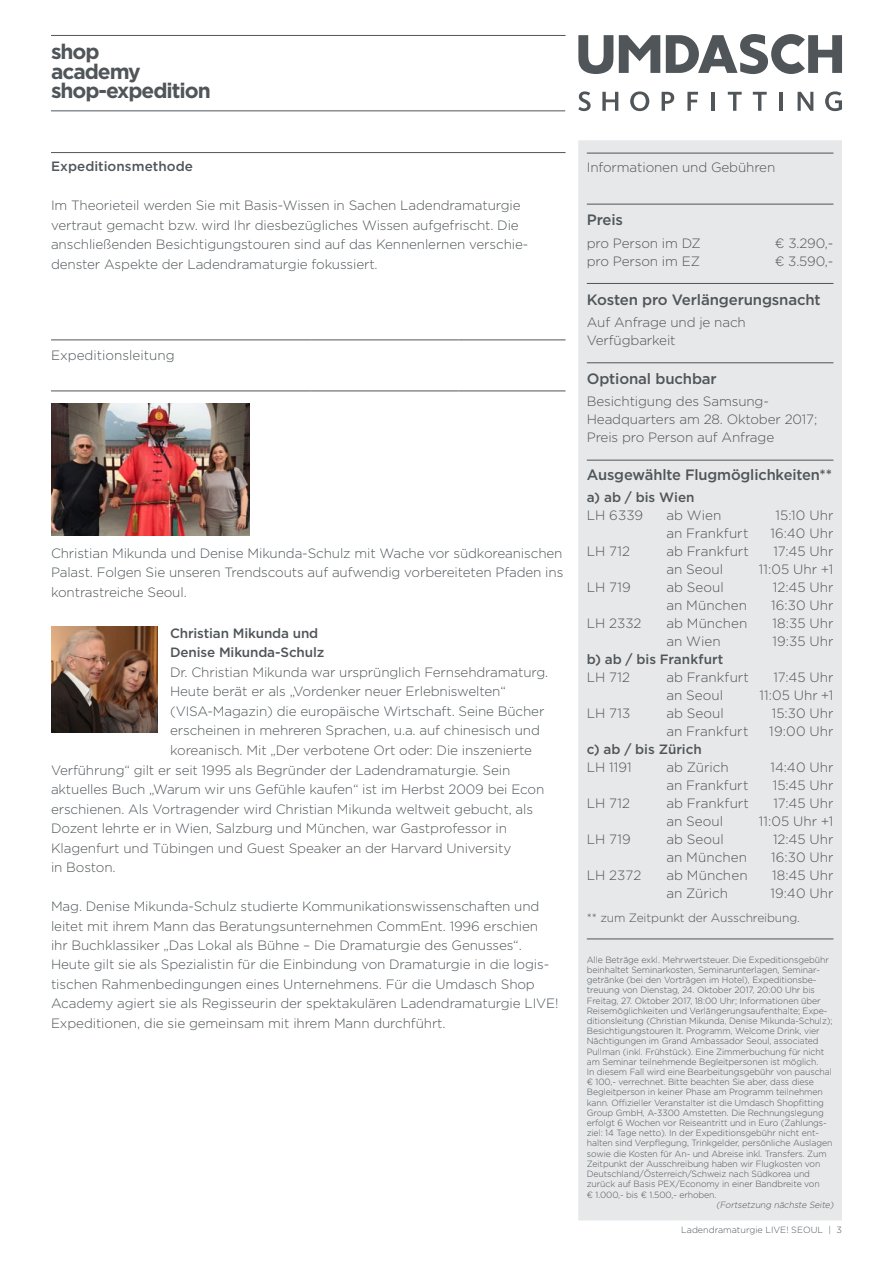
<style>
.page{position:relative;width:893px;height:1263px;background:#fff}
.page>*{position:absolute;margin:0;border:0;box-sizing:border-box;transform-origin:0 0}
.t1{font:700 21px/19.5px "Gotham";letter-spacing:-.05em;color:#505559}
.t2{font:500 15px "Gotham";letter-spacing:-.01em;color:#505559}
.t3{font:300 13.5px/19.5px "Gotham";letter-spacing:-.01em;color:#505559}
.t4{font:500 13.5px/19.5px "Gotham";letter-spacing:-.005em;color:#505559}
.t5{font:300 12px "Gotham";letter-spacing:-.01em;color:#505559}
.t6{font:300 9px/10.2px "Gotham";letter-spacing:-.01em;color:#505559}
.t7{font:italic 300 9px "Gotham";color:#505559}
</style>
<div class="page">
<hr style="left:51px;top:35px;width:515px;height:1px;background:#505559">
<hr style="left:51px;top:111px;width:514px;height:1px;background:#505559">
<svg style="left:578px;top:91px;width:13px;height:20px"></svg>
<svg style="left:602px;top:92px;width:16px;height:19px"></svg>
<svg style="left:630px;top:91px;width:19px;height:20px"></svg>
<svg style="left:662px;top:92px;width:12px;height:19px"></svg>
<svg style="left:687px;top:92px;width:11px;height:19px"></svg>
<hr style="left:712px;top:92px;width:3px;height:19px;background:#505559">
<svg style="left:728px;top:92px;width:14px;height:19px"></svg>
<svg style="left:753px;top:92px;width:14px;height:19px"></svg>
<hr style="left:779px;top:92px;width:4px;height:19px;background:#505559">
<svg style="left:798px;top:92px;width:15px;height:19px"></svg>
<svg style="left:825px;top:91px;width:17px;height:20px"></svg>
<svg style="left:578px;top:35px;width:35px;height:39px"></svg>
<svg style="left:619px;top:35px;width:41px;height:38px"></svg>
<svg style="left:666px;top:34px;width:176px;height:40px"></svg>
<div style="left:578px;top:140px;width:264px;height:1080px;background:#e6e8e9"></div>
<hr style="left:587px;top:204px;width:246px;height:1px;background:#505559">
<hr style="left:587px;top:283px;width:246px;height:1px;background:#505559">
<hr style="left:587px;top:362px;width:246px;height:1px;background:#505559">
<hr style="left:587px;top:460px;width:246px;height:1px;background:#505559">
<hr style="left:587px;top:939px;width:246px;height:1px;background:#505559">
<hr style="left:587px;top:153px;width:246px;height:1px;background:#505559">
<img style="left:51px;top:626px;width:106px;height:107px">
<hr style="left:51px;top:340px;width:259px;height:1px;background:#505559">
<hr style="left:310px;top:340px;width:148px;height:1px;background:#505559">
<hr style="left:458px;top:340px;width:108px;height:1px;background:#505559">
<hr style="left:51px;top:391px;width:259px;height:1px;background:#505559">
<hr style="left:310px;top:391px;width:148px;height:1px;background:#505559">
<hr style="left:458px;top:391px;width:108px;height:1px;background:#505559">
<hr style="left:51px;top:152px;width:515px;height:1px;background:#505559">
<img style="left:51px;top:404px;width:199px;height:131px">
<h1 class="t1" style="left:51px;top:41px;width:161px">shop<br>academy shop-expedition</h1>
<p class="t4" style="left:51px;top:156px;width:143px">Expeditionsmethode</p>
<p class="t3" style="left:51px;top:195px;width:477px">Im Theorieteil werden Sie mit Basis-Wissen in Sachen Ladendramaturgie vertraut gemacht bzw. wird Ihr diesbezügliches Wissen aufgefrischt. Die anschließenden Besichtigungstouren sind auf das Kennenlernen verschie&shy;denster Aspekte der Ladendramaturgie fokussiert.</p>
<p class="t3" style="left:51px;top:345px;width:125px">Expeditionsleitung</p>
<p class="t3" style="left:51px;top:543px;width:514px;text-align:justify">Christian Mikunda und Denise Mikunda-Schulz mit Wache vor südkoreanischen Palast. Folgen Sie unseren Trendscouts auf aufwendig vorbereiteten Pfaden ins kontrastreiche Seoul.</p>
<p class="t4" style="left:170px;top:623px;width:156px">Christian Mikunda und<br>Denise Mikunda-Schulz</p>
<p class="t3" style="left:170px;top:662px;width:380px">Dr. Christian Mikunda war ursprünglich Fernsehdramaturg.</p>
<p class="t3" style="left:170px;top:681px;width:337px">Heute berät er als „Vordenker neuer Erlebniswelten“</p>
<p class="t3" style="left:170px;top:701px;width:376px">(VISA-Magazin) die europäische Wirtschaft. Seine Bücher</p>
<p class="t3" style="left:170px;top:720px;width:371px">erscheinen in mehreren Sprachen, u.a. auf chinesisch und</p>
<p class="t3" style="left:170px;top:740px;width:363px">koreanisch. Mit „Der verbotene Ort oder: Die inszenierte</p>
<p class="t3" style="left:51px;top:760px;width:461px">Verführung“ gilt er seit 1995 als Begründer der Ladendramaturgie. Sein</p>
<p class="t3" style="left:51px;top:779px;width:495px">aktuelles Buch „Warum wir uns Gefühle kaufen“ ist im Herbst 2009 bei Econ</p>
<p class="t3" style="left:51px;top:799px;width:484px">erschienen. Als Vortragender wird Christian Mikunda weltweit gebucht, als</p>
<p class="t3" style="left:51px;top:818px;width:457px">Dozent lehrte er in Wien, Salzburg und München, war Gastprofessor in</p>
<p class="t3" style="left:51px;top:838px;width:462px">Klagenfurt und Tübingen und Guest Speaker an der Harvard University</p>
<p class="t3" style="left:51px;top:857px;width:66px">in Boston.</p>
<p class="t3" style="left:51px;top:896px;width:509px">Mag. Denise Mikunda-Schulz studierte Kommunikationswissenschaften und leitet mit ihrem Mann das Beratungsunternehmen CommEnt. 1996 erschien<br>ihr Buchklassiker „Das Lokal als Bühne – Die Dramaturgie des Genusses“.<br>Heute gilt sie als Spezialistin für die Einbindung von Dramaturgie in die logis&shy;tischen Rahmenbedingungen eines Unternehmens. Für die Umdasch Shop Academy agiert sie als Regisseurin der spektakulären Ladendramaturgie LIVE!<br>Expeditionen, die sie gemeinsam mit ihrem Mann durchführt.</p>
<p class="t3" style="left:587px;top:157px;width:190px">Informationen und Gebühren</p>
<p class="t2" style="left:587px;top:211px;width:38px">Preis</p>
<p class="t3" style="left:587px;top:233px;width:116px">pro Person im DZ</p>
<p class="t3" style="left:775px;top:233px;width:60px">¤ 3.290,-</p>
<p class="t3" style="left:587px;top:251px;width:115px">pro Person im EZ</p>
<p class="t3" style="left:775px;top:251px;width:60px">¤ 3.590,-</p>
<p class="t2" style="left:587px;top:291px;width:235px">Kosten pro Verlängerungsnacht</p>
<p class="t3" style="left:587px;top:313px;width:161px;line-height:18px">Auf Anfrage und je nach<br>Verfügbarkeit</p>
<p class="t2" style="left:587px;top:370px;width:132px">Optional buchbar</p>
<p class="t3" style="left:587px;top:392px;width:232px;line-height:18px">Besichtigung des Samsung-<br>Headquarters am 28. Oktober 2017;<br>Preis pro Person auf Anfrage</p>
<p class="t2" style="left:587px;top:466px;width:247px">Ausgewählte Flugmöglichkeiten**</p>
<p class="t4" style="left:587px;top:487px;width:109px">a) ab / bis Wien</p>
<p class="t3" style="left:587px;top:506px;width:58px">LH 6339</p>
<p class="t3" style="left:666px;top:506px;width:56px">ab Wien</p>
<p class="t3" style="left:776px;top:506px;width:59px">15:10 Uhr</p>
<p class="t3" style="left:666px;top:524px;width:84px">an Frankfurt</p>
<p class="t3" style="left:770px;top:524px;width:64px">16:40 Uhr</p>
<p class="t3" style="left:587px;top:542px;width:45px">LH 712</p>
<p class="t3" style="left:666px;top:542px;width:84px">ab Frankfurt</p>
<p class="t3" style="left:773px;top:542px;width:61px">17:45 Uhr</p>
<p class="t3" style="left:666px;top:560px;width:58px">an Seoul</p>
<p class="t3" style="left:759px;top:560px;width:76px">11:05 Uhr +1</p>
<p class="t3" style="left:587px;top:578px;width:46px">LH 719</p>
<p class="t3" style="left:666px;top:578px;width:59px">ab Seoul</p>
<p class="t3" style="left:773px;top:578px;width:62px">12:45 Uhr</p>
<p class="t3" style="left:666px;top:596px;width:82px">an München</p>
<p class="t3" style="left:771px;top:596px;width:64px">16:30 Uhr</p>
<p class="t3" style="left:587px;top:614px;width:56px">LH 2332</p>
<p class="t3" style="left:666px;top:614px;width:83px">ab München</p>
<p class="t3" style="left:772px;top:614px;width:63px">18:35 Uhr</p>
<p class="t3" style="left:666px;top:632px;width:56px">an Wien</p>
<p class="t3" style="left:772px;top:632px;width:63px">19:35 Uhr</p>
<p class="t4" style="left:587px;top:649px;width:138px">b) ab / bis Frankfurt</p>
<p class="t3" style="left:587px;top:668px;width:45px">LH 712</p>
<p class="t3" style="left:666px;top:668px;width:84px">ab Frankfurt</p>
<p class="t3" style="left:773px;top:668px;width:61px">17:45 Uhr</p>
<p class="t3" style="left:666px;top:686px;width:58px">an Seoul</p>
<p class="t3" style="left:760px;top:686px;width:75px">11:05 Uhr +1</p>
<p class="t3" style="left:587px;top:704px;width:45px">LH 713</p>
<p class="t3" style="left:666px;top:704px;width:59px">ab Seoul</p>
<p class="t3" style="left:772px;top:704px;width:63px">15:30 Uhr</p>
<p class="t3" style="left:666px;top:722px;width:84px">an Frankfurt</p>
<p class="t3" style="left:769px;top:722px;width:66px">19:00 Uhr</p>
<p class="t4" style="left:587px;top:739px;width:117px">c) ab / bis Zürich</p>
<p class="t3" style="left:587px;top:758px;width:46px">LH 1191</p>
<p class="t3" style="left:666px;top:758px;width:64px">ab Zürich</p>
<p class="t3" style="left:770px;top:758px;width:64px">14:40 Uhr</p>
<p class="t3" style="left:666px;top:776px;width:84px">an Frankfurt</p>
<p class="t3" style="left:773px;top:776px;width:62px">15:45 Uhr</p>
<p class="t3" style="left:587px;top:794px;width:45px">LH 712</p>
<p class="t3" style="left:666px;top:794px;width:84px">ab Frankfurt</p>
<p class="t3" style="left:774px;top:794px;width:61px">17:45 Uhr</p>
<p class="t3" style="left:666px;top:812px;width:58px">an Seoul</p>
<p class="t3" style="left:759px;top:812px;width:76px">11:05 Uhr +1</p>
<p class="t3" style="left:587px;top:830px;width:46px">LH 719</p>
<p class="t3" style="left:666px;top:830px;width:59px">ab Seoul</p>
<p class="t3" style="left:773px;top:830px;width:62px">12:45 Uhr</p>
<p class="t3" style="left:666px;top:848px;width:82px">an München</p>
<p class="t3" style="left:771px;top:848px;width:64px">16:30 Uhr</p>
<p class="t3" style="left:587px;top:866px;width:56px">LH 2372</p>
<p class="t3" style="left:666px;top:866px;width:83px">ab München</p>
<p class="t3" style="left:772px;top:866px;width:63px">18:45 Uhr</p>
<p class="t3" style="left:666px;top:883px;width:63px">an Zürich</p>
<p class="t3" style="left:770px;top:883px;width:65px">19:40 Uhr</p>
<p class="t5" style="left:587px;top:911px;width:215px">** zum Zeitpunkt der Ausschreibung.</p>
<p class="t6" style="left:587px;top:954px;width:247px">Alle Beträge exkl. Mehrwertsteuer. Die Expeditionsgebühr beinhaltet Seminarkosten, Seminarunterlagen, Seminar&shy;getränke (bei den Vorträgen im Hotel), Expeditionsbe&shy;treuung von Dienstag, 24. Oktober 2017, 20:00 Uhr bis Freitag, 27. Oktober 2017, 18:00 Uhr; Informationen über Reisemöglichkeiten und Verlängerungsaufenthalte; Expe&shy;ditionsleitung (Christian Mikunda, Denise Mikunda-Schulz); Besichtigungstouren lt. Programm, Welcome Drink, vier Nächtigungen im Grand Ambassador Seoul, associated Pullman (inkl. Frühstück). Eine Zimmerbuchung für nicht am Seminar teilnehmende Begleitpersonen ist möglich.<br>In diesem Fall wird eine Bearbeitungsgebühr von pauschal ¤ 100,- verrechnet. Bitte beachten Sie aber, dass diese Begleitperson in keiner Phase am Programm teilnehmen kann. Offizieller Veranstalter ist die Umdasch Shopfitting Group GmbH, A-3300 Amstetten. Die Rechnungslegung erfolgt 6 Wochen vor Reiseantritt und in Euro (Zahlungs&shy;ziel: 14 Tage netto). In der Expeditionsgebühr nicht ent&shy;halten sind Verpflegung, Trinkgelder, persönliche Auslagen sowie die Kosten für An- und Abreise inkl. Transfers. Zum Zeitpunkt der Ausschreibung haben wir Flugkosten von Deutschland/Österreich/Schweiz nach Südkorea und zurück auf Basis PEX/Economy in einer Bandbreite von<br>¤ 1.000,- bis ¤ 1.500,- erhoben.</p>
<p class="t7" style="left:716px;top:1199px;width:121px">(Fortsetzung nächste Seite)</p>
<p class="t6" style="left:681px;top:1225px;width:162px">Ladendramaturgie LIVE! SEOUL | 3</p>
</div>
